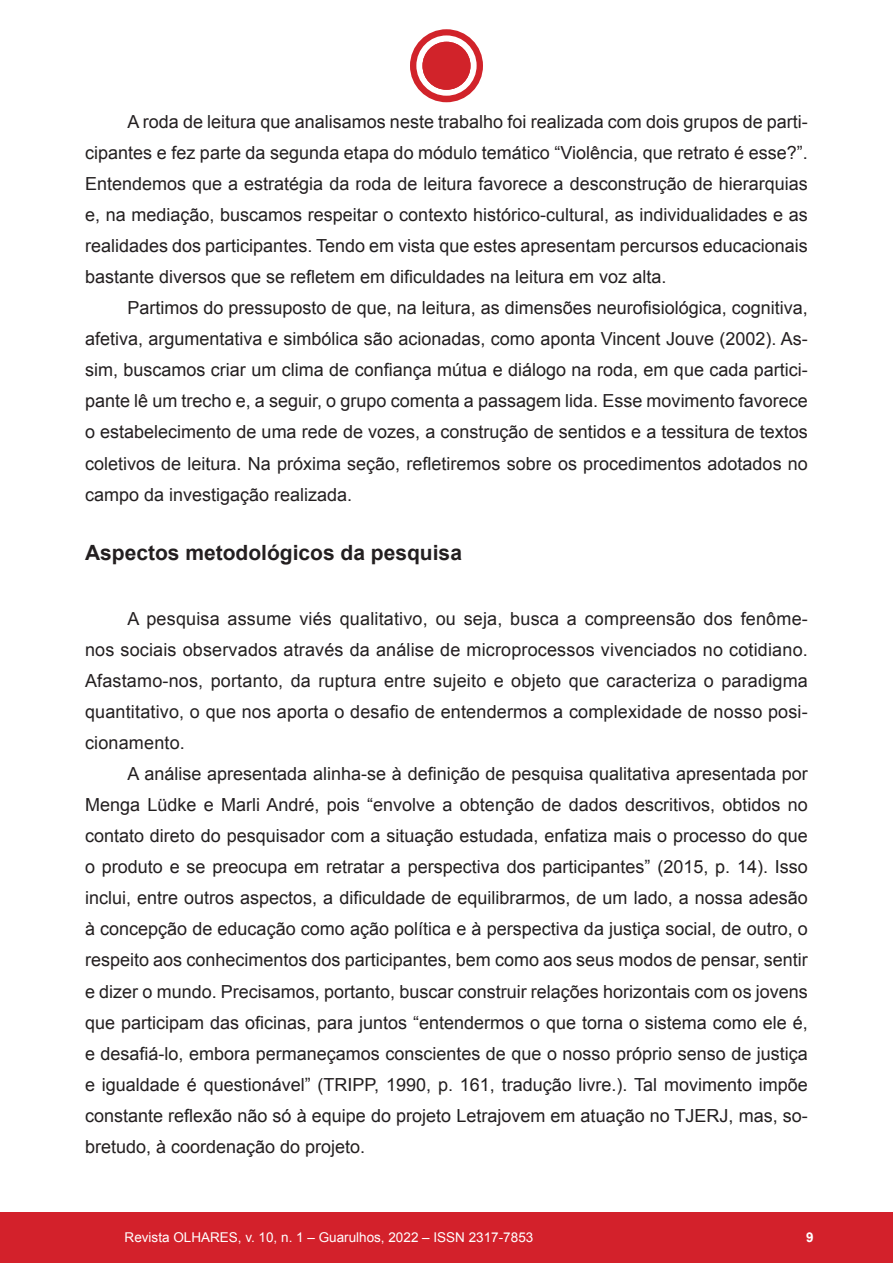
<style>
.page{position:relative;width:893px;height:1263px;background:#fff}
.page>*{position:absolute;margin:0;border:0;box-sizing:border-box;transform-origin:0 0}
._02_Título{font:700 21px "Arial";color:#231f20}
._02_Texto{font:18px/31px "Arial";color:#231f20;text-align:justify}
.t1{font:13.5px "Arial";color:#fff}
.t2{font:700 13.5px "Arial";color:#fff}
</style>
<div class="page">
<div style="left:0;top:1212px;width:893px;height:51px;background:#d3212b"></div>
<div style="left:410px;top:29px;width:73px;height:73px;background:#d1232a;border-radius:50%"></div>
<svg style="left:416px;top:35px;width:61px;height:61px"></svg>
<div style="left:422px;top:42px;width:48px;height:48px;background:#d1232a;border-radius:50%"></div>
<p class="_02_Texto" style="left:85px;top:106px;width:724px;text-indent:43px">A roda de leitura que analisamos neste trabalho foi realizada com dois grupos de parti&shy;cipantes e fez parte da segunda etapa do módulo temático “Violência, que retrato é esse?”.<br>Entendemos que a estratégia da roda de leitura favorece a desconstrução de hierarquias e, na mediação, buscamos respeitar o contexto histórico-cultural, as individualidades e as realidades dos participantes. Tendo em vista que estes apresentam percursos educacionais bastante diversos que se refletem em dificuldades na leitura em voz alta.</p>
<p class="_02_Texto" style="left:85px;top:293px;width:724px;text-indent:43px">Partimos do pressuposto de que, na leitura, as dimensões neurofisiológica, cognitiva, afetiva, argumentativa e simbólica são acionadas, como aponta Vincent Jouve (2002). As&shy;sim, buscamos criar um clima de confiança mútua e diálogo na roda, em que cada partici&shy;pante lê um trecho e, a seguir, o grupo comenta a passagem lida. Esse movimento favorece o estabelecimento de uma rede de vozes, a construção de sentidos e a tessitura de textos coletivos de leitura. Na próxima seção, refletiremos sobre os procedimentos adotados no campo da investigação realizada.</p>
<p class="_02_Título" style="left:85px;top:538px;width:378px">Aspectos metodológicos da pesquisa</p>
<p class="_02_Texto" style="left:85px;top:603px;width:724px;text-indent:43px">A pesquisa assume viés qualitativo, ou seja, busca a compreensão dos fenôme&shy;nos sociais observados através da análise de microprocessos vivenciados no cotidiano.<br>Afastamo-nos, portanto, da ruptura entre sujeito e objeto que caracteriza o paradigma quantitativo, o que nos aporta o desafio de entendermos a complexidade de nosso posi&shy;cionamento.</p>
<p class="_02_Texto" style="left:85px;top:758px;width:724px;text-indent:43px">A análise apresentada alinha-se à definição de pesquisa qualitativa apresentada por Menga Lüdke e Marli André, pois “envolve a obtenção de dados descritivos, obtidos no contato direto do pesquisador com a situação estudada, enfatiza mais o processo do que o produto e se preocupa em retratar a perspectiva dos participantes” (2015, p. 14). Isso inclui, entre outros aspectos, a dificuldade de equilibrarmos, de um lado, a nossa adesão à concepção de educação como ação política e à perspectiva da justiça social, de outro, o respeito aos conhecimentos dos participantes, bem como aos seus modos de pensar, sentir e dizer o mundo. Precisamos, portanto, buscar construir relações horizontais com os jovens que participam das oficinas, para juntos “entendermos o que torna o sistema como ele é, e desafiá-lo, embora permaneçamos conscientes de que o nosso próprio senso de justiça e igualdade é questionável” (TRIPP, 1990, p. 161, tradução livre.). Tal movimento impõe constante reflexão não só à equipe do projeto Letrajovem em atuação no TJERJ, mas, so&shy;bretudo, à coordenação do projeto.</p>
<p class="t1" style="left:125px;top:1229px;width:410px">Revista OLHARES, v. 10, n. 1 – Guarulhos, 2022 – ISSN 2317-7853</p>
<p class="t2" style="left:806px;top:1228px;width:9px">9</p>
</div>
